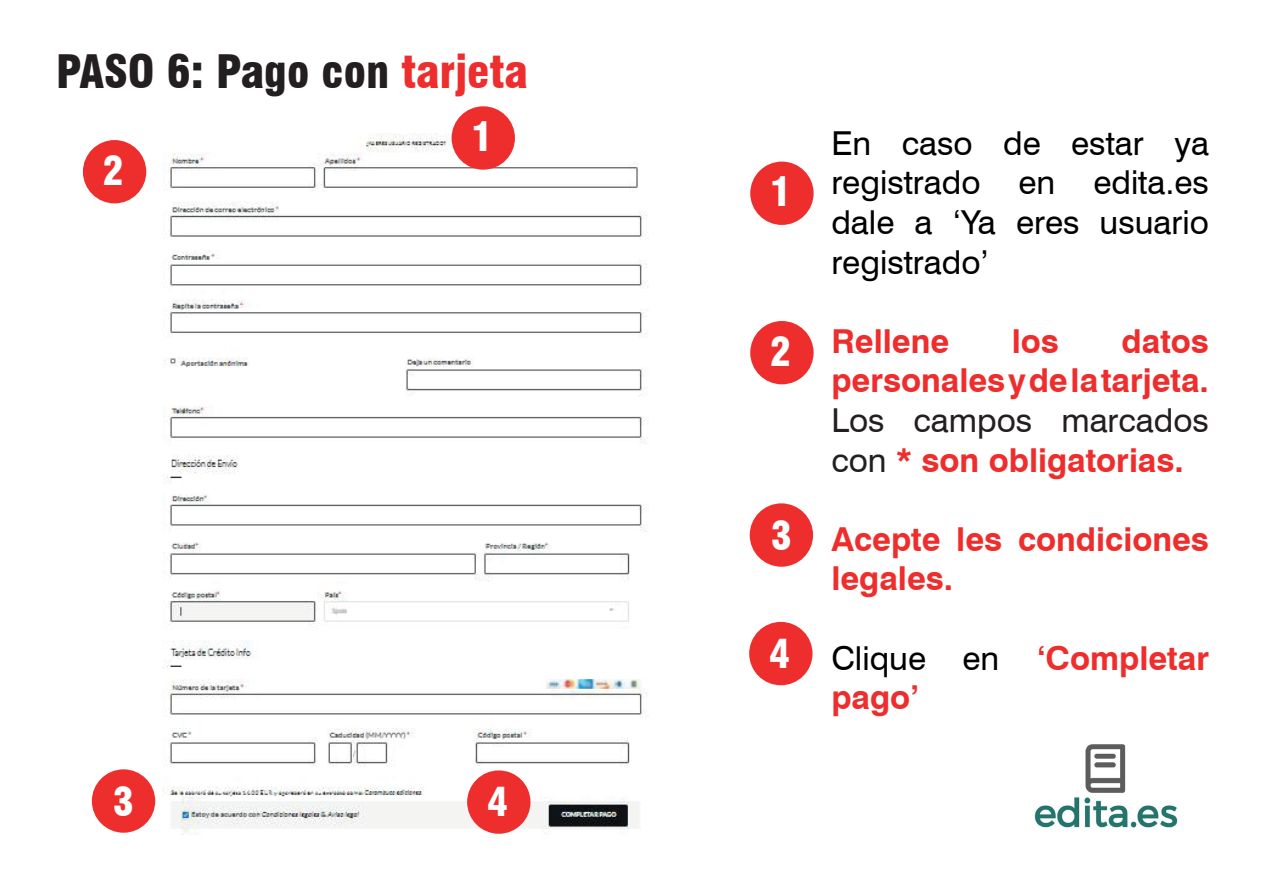
<style>
.page{position:relative;width:1263px;height:893px;background:#fff}
.page>*{position:absolute;margin:0;border:0;box-sizing:border-box;transform-origin:0 0}
.t1{font:900 condensed 45px "Swiss 721 BT";color:#231f20}
.t2{font:900 condensed 39px "Swiss 721 BT";color:#fff}
.t3{font:700 33px/39.6px "Swiss 721 BT";color:#ee2d2d}
.t4{font:33px/39.6px "Swiss 721 BT";color:#000;text-align:justify}
.t5{font:33px/39.6px "Swiss 721 BT";color:#231f20}
.s1{color:#ee2d2d}
.s2{font-weight:700;color:#ee2d2d}
.s3{font-weight:400;color:#000}
</style>
<div class="page">
<img style="left:162px;top:133px;width:487px;height:702px">
<div style="left:750px;top:162px;width:64px;height:63px;background:#ee2d2d;border-radius:50%"></div>
<div style="left:750px;top:321px;width:64px;height:63px;background:#ee2d2d;border-radius:50%"></div>
<div style="left:452px;top:106px;width:63px;height:64px;background:#ee2d2d;border-radius:50%"></div>
<div style="left:83px;top:140px;width:63px;height:63px;background:#ee2d2d;border-radius:50%"></div>
<img style="left:1034px;top:744px;width:144px;height:84px">
<div style="left:750px;top:503px;width:63px;height:64px;background:#ee2d2d;border-radius:50%"></div>
<div style="left:749px;top:622px;width:63px;height:63px;background:#ee2d2d;border-radius:50%"></div>
<div style="left:92px;top:769px;width:63px;height:64px;background:#ee2d2d;border-radius:50%"></div>
<div style="left:467px;top:770px;width:63px;height:64px;background:#ee2d2d;border-radius:50%"></div>
<h1 class="t1" style="left:56px;top:45px;width:473px">PASO 6: Pago con <span class="s1">tarjeta</span></h1>
<p class="t2" style="left:103px;top:147px;width:22px">2</p>
<p class="t2" style="left:472px;top:114px;width:22px">1</p>
<p class="t2" style="left:113px;top:779px;width:22px">3</p>
<p class="t2" style="left:487px;top:779px;width:22px">4</p>
<p class="t2" style="left:770px;top:169px;width:22px">1</p>
<p class="t2" style="left:770px;top:328px;width:22px">2</p>
<p class="t2" style="left:771px;top:513px;width:22px">3</p>
<p class="t2" style="left:769px;top:630px;width:22px">4</p>
<p class="t4" style="left:831px;top:123px;width:379px">En caso de estar ya registrado en edita.es dale a ‘Ya eres usuario registrado’</p>
<p class="t3" style="left:831px;top:321px;width:379px;text-align:right">datos<br>personales y de la tarjeta.</p>
<p class="t5" style="left:831px;top:400px;width:379px">Los campos marcados con <span class="s2">* son obligatorias.</span></p>
<p class="t3" style="left:831px;top:321px;width:119px">Rellene</p>
<p class="t3" style="left:1012px;top:321px;width:49px">los</p>
<p class="t3" style="left:831px;top:519px;width:379px">Acepte les condiciones legales.</p>
<p class="t3" style="left:831px;top:638px;width:379px"><span class="s3">Clique en</span> ‘Completar pago’</p>
</div>
